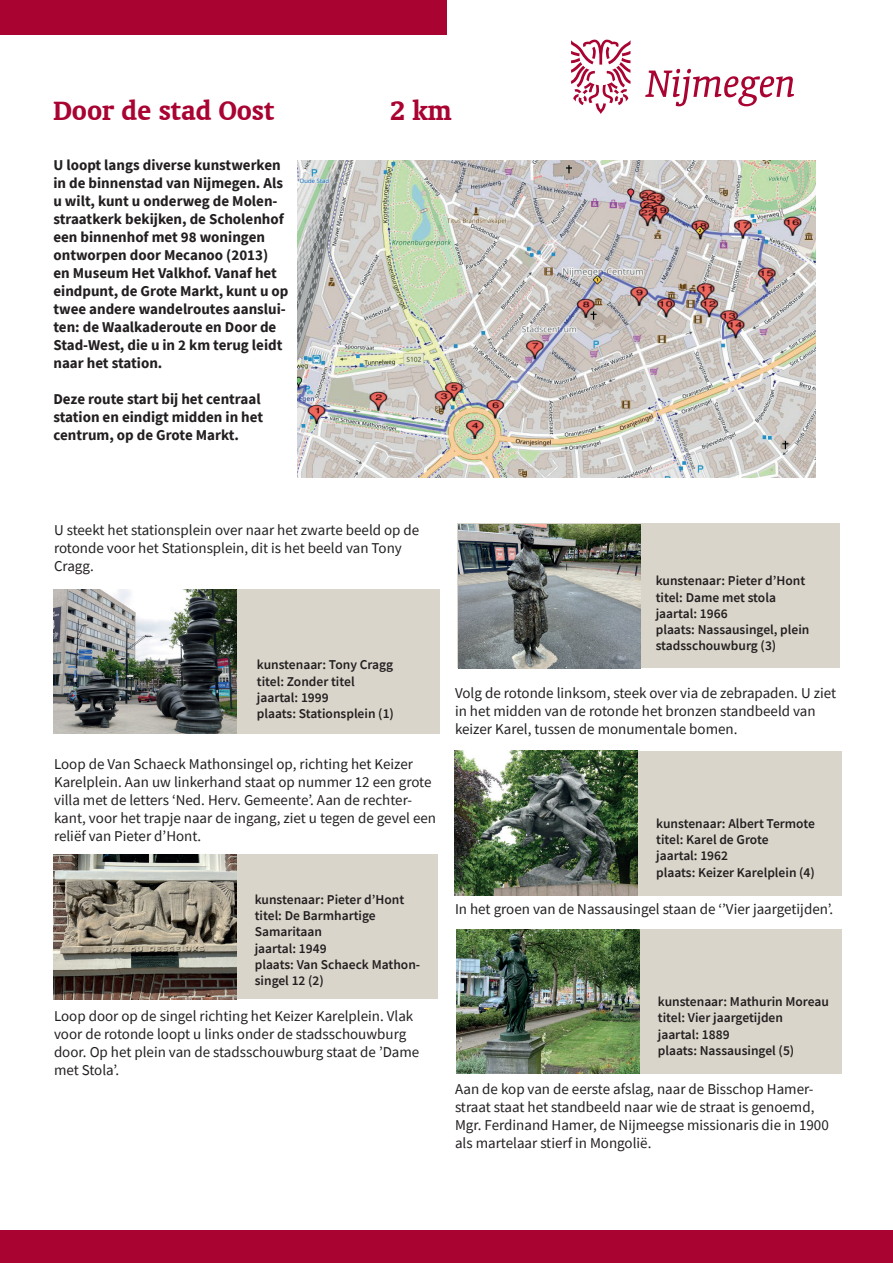
<style>
.page{position:relative;width:893px;height:1263px;background:#fff}
.page>*{position:absolute;margin:0;border:0;box-sizing:border-box;transform-origin:0 0}
.t1{font:700 30px "Oranda BT";color:#a90332}
.t2{font:15px/18px "Source Sans Pro";color:#231f20}
.t3{font:700 15px/18px "Source Sans Pro";color:#231f20}
.t4{font:600 13.5px/16.2px "Source Sans Pro";color:#231f20}
</style>
<div class="page">
<div style="left:57px;top:589px;width:383px;height:144px;background:#d9d5ca"></div>
<img style="left:54px;top:589px;width:183px;height:145px">
<div style="left:56px;top:854px;width:382px;height:145px;background:#d9d5ca"></div>
<img style="left:54px;top:854px;width:183px;height:145px">
<div style="left:457px;top:523px;width:382px;height:145px;background:#d9d5ca"></div>
<img style="left:458px;top:524px;width:183px;height:145px">
<img style="left:298px;top:161px;width:517px;height:317px">
<div style="left:459px;top:751px;width:383px;height:144px;background:#d9d5ca"></div>
<img style="left:455px;top:751px;width:183px;height:144px">
<div style="left:459px;top:929px;width:383px;height:145px;background:#d9d5ca"></div>
<img style="left:457px;top:929px;width:183px;height:145px">
<svg style="left:645px;top:69px;width:149px;height:37px"></svg>
<svg style="left:571px;top:39px;width:59px;height:75px"></svg>
<div style="left:0;top:0;width:446px;height:34px;background:#a90332"></div>
<div style="left:0;top:1230px;width:893px;height:33px;background:#a90332"></div>
<h1 class="t1" style="left:53px;top:93px;width:222px">Door de stad Oost</h1>
<h1 class="t1" style="left:391px;top:93px;width:62px">2 km</h1>
<p class="t3" style="left:53px;top:156px;width:237px">U loopt langs diverse kunstwerken in de binnenstad van Nijmegen. Als u wilt, kunt u onderweg de Molen&shy;straatkerk bekijken, de Scholenhof een binnenhof met 98 woningen ontworpen door Mecanoo (2013)<br>en Museum Het Valkhof. Vanaf het eindpunt, de Grote Markt, kunt u op twee andere wandelroutes aanslui&shy;ten: de Waalkaderoute en Door de<br>Stad-West, die u in 2 km terug leidt naar het station.</p>
<p class="t3" style="left:53px;top:390px;width:211px">Deze route start bij het centraal station en eindigt midden in het centrum, op de Grote Markt.</p>
<p class="t2" style="left:54px;top:521px;width:367px">U steekt het stationsplein over naar het zwarte beeld op de rotonde voor het Stationsplein, dit is het beeld van Tony<br>Cragg.</p>
<p class="t4" style="left:257px;top:656px;width:139px">kunstenaar: Tony Cragg titel: Zonder titel jaartal: 1999<br>plaats: Stationsplein (1)</p>
<p class="t2" style="left:54px;top:755px;width:384px">Loop de Van Schaeck Mathonsingel op, richting het Keizer Karelplein. Aan uw linkerhand staat op nummer 12 een grote villa met de letters ‘Ned. Herv. Gemeente’. Aan de rechter&shy;kant, voor het trapje naar de ingang, ziet u tegen de gevel een reliëf van Pieter d’Hont.</p>
<p class="t4" style="left:255px;top:891px;width:167px">kunstenaar: Pieter d’Hont titel: De Barmhartige<br>Samaritaan<br>jaartal: 1949<br>plaats: Van Schaeck Mathon&shy;singel 12 (2)</p>
<p class="t2" style="left:54px;top:1007px;width:367px">Loop door op de singel richting het Keizer Karelplein. Vlak voor de rotonde loopt u links onder de stadsschouwburg door. Op het plein van de stadsschouwburg staat de ’Dame met Stola’.</p>
<p class="t4" style="left:656px;top:573px;width:155px">kunstenaar: Pieter d’Hont titel: Dame met stola jaartal: 1966<br>plaats: Nassausingel, plein stadsschouwburg (3)</p>
<p class="t2" style="left:455px;top:684px;width:383px">Volg de rotonde linksom, steek over via de zebrapaden. U ziet in het midden van de rotonde het bronzen standbeeld van keizer Karel, tussen de monumentale bomen.</p>
<p class="t4" style="left:656px;top:815px;width:160px">kunstenaar: Albert Termote titel: Karel de Grote<br>jaartal: 1962<br>plaats: Keizer Karelplein (4)</p>
<p class="t2" style="left:455px;top:900px;width:380px">In het groen van de Nassausingel staan de ‘’Vier jaargetijden’.</p>
<p class="t4" style="left:658px;top:993px;width:173px">kunstenaar: Mathurin Moreau titel: Vier jaargetijden<br>jaartal: 1889<br>plaats: Nassausingel (5)</p>
<p class="t2" style="left:455px;top:1080px;width:375px">Aan de kop van de eerste afslag, naar de Bisschop Hamer&shy;straat staat het standbeeld naar wie de straat is genoemd, Mgr. Ferdinand Hamer, de Nijmeegse missionaris die in 1900 als martelaar stierf in Mongolië.</p>
</div>
